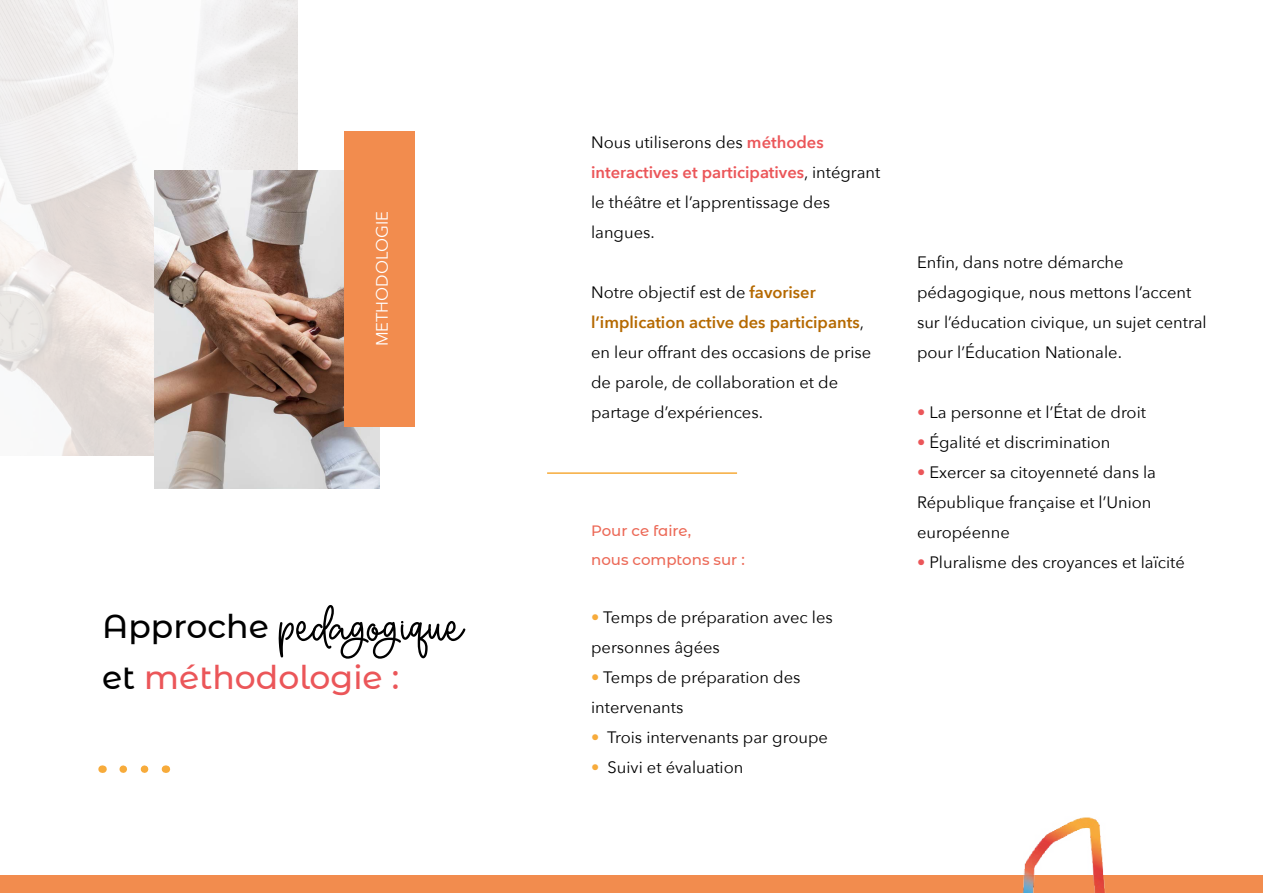
<style>
.page{position:relative;width:1263px;height:893px;background:#fff}
.page>*{position:absolute;margin:0;border:0;box-sizing:border-box;transform-origin:0 0}
.t1{font:52.5px "Camping Time";color:#000}
.t2{font:500 33px "Montserrat Alternates";color:#eb5659}
.t3{font:16.5px/30px "Avenir Next";color:#000}
.t4{font:16.5px "Avenir Next";color:#fff}
.t5{font:500 15px/28.5px "Montserrat Alternates";color:#ec6957}
.s1{font-family:"Montserrat Alternates";font-weight:500;font-size:33px}
.s2{color:#000}
.s3{font-weight:600;color:#eb5659}
.s4{font-weight:600;color:#b56900}
.s5{color:#f7ab3b}
.s6{color:#eb5659}
</style>
<div class="page">
<img style="left:0;top:0;width:298px;height:455px">
<div style="left:0;top:876px;width:1263px;height:17px;background:#f28c4e"></div>
<img style="left:1008px;top:817px;width:109px;height:76px">
<hr style="left:547px;top:472px;width:190px;height:2px;background:#f7ab3b">
<svg style="left:123px;top:765px;width:26px;height:8px"></svg>
<img style="left:154px;top:170px;width:225px;height:318px">
<div style="left:344px;top:131px;width:71px;height:296px;background:#f28c4e"></div>
<p class="t4" style="left:368px;top:346px;width:137px;rotate:-90deg">METHODOLOGIE</p>
<h1 class="t1" style="left:102px;top:602px;width:363px"><span class="s1">Approche</span> pédagogique</h1>
<h2 class="t2" style="left:102px;top:655px;width:299px"><span class="s2">et</span> méthodologie :</h2>
<p class="t3" style="left:591px;top:126px;width:291px">Nous utiliserons des <span class="s3">méthodes interactives et participatives</span>, intégrant le théâtre et l’apprentissage des langues.</p>
<p class="t3" style="left:591px;top:276px;width:282px">Notre objectif est de <span class="s4">favoriser l’implication active des participants</span>, en leur offrant des occasions de prise de parole, de collaboration et de partage d’expériences.</p>
<p class="t5" style="left:591px;top:516px;width:155px">Pour ce faire,<br>nous comptons sur :</p>
<p class="t3" style="left:591px;top:602px;width:243px"><span class="s5">•</span> Temps de préparation avec les personnes âgées</p>
<p class="t3" style="left:591px;top:662px;width:211px"><span class="s5">•</span> Temps de préparation des intervenants</p>
<p class="t3" style="left:591px;top:722px;width:238px"><span class="s5">•</span> Trois intervenants par groupe</p>
<p class="t3" style="left:591px;top:752px;width:154px"><span class="s5">•</span> Suivi et évaluation</p>
<p class="t3" style="left:917px;top:246px;width:291px">Enfin, dans notre démarche pédagogique, nous mettons l’accent sur l’éducation civique, un sujet central pour l’Éducation Nationale.</p>
<p class="t3" style="left:917px;top:396px;width:231px"><span class="s6">•</span> La personne et l’État de droit</p>
<p class="t3" style="left:917px;top:426px;width:195px"><span class="s6">•</span> Égalité et discrimination</p>
<p class="t3" style="left:917px;top:456px;width:241px"><span class="s6">•</span> Exercer sa citoyenneté dans la<br>République française et l’Union européenne</p>
<p class="t3" style="left:917px;top:546px;width:269px"><span class="s6">•</span> Pluralisme des croyances et laïcité</p>
</div>
